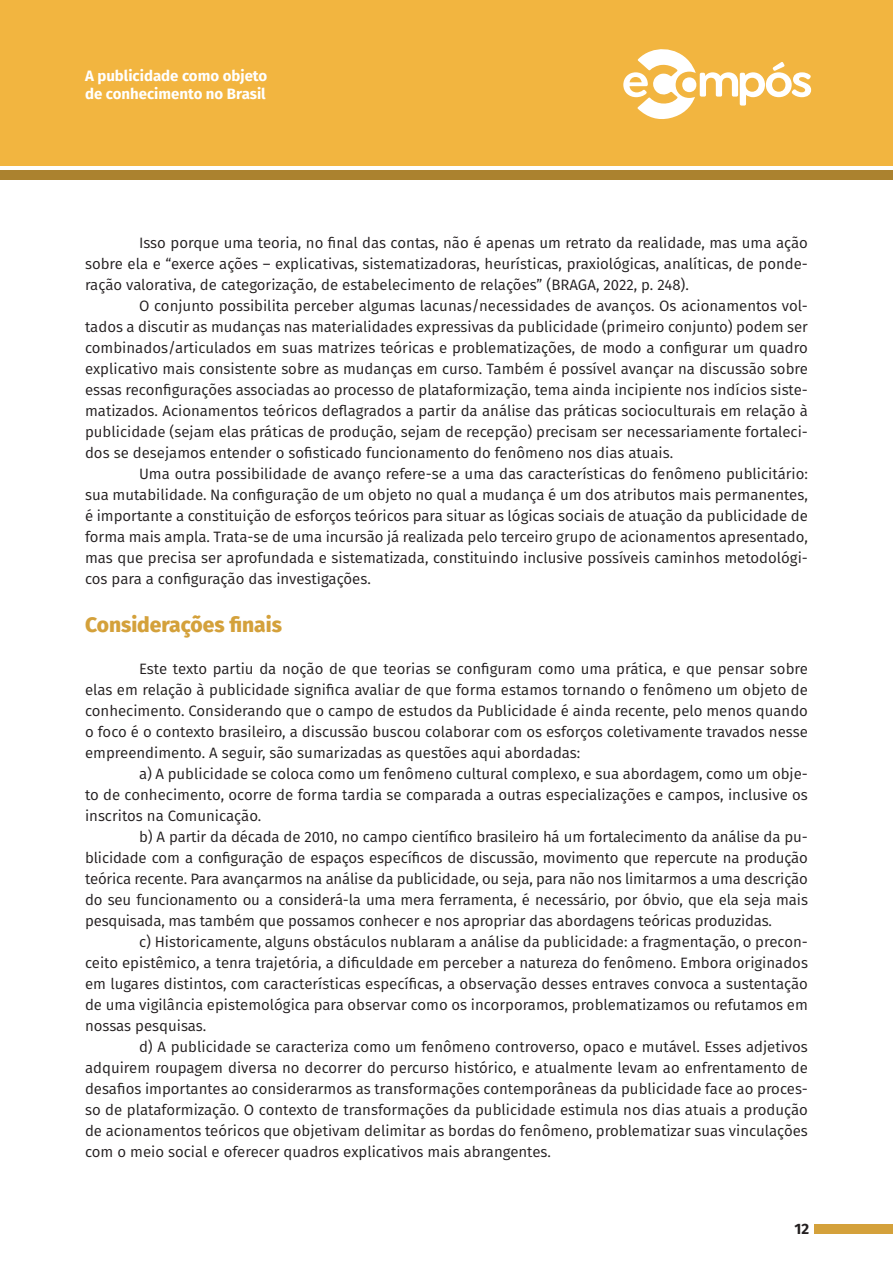
<style>
.page{position:relative;width:893px;height:1263px;background:#fff}
.page>*{position:absolute;margin:0;border:0;box-sizing:border-box;transform-origin:0 0}
.t1{font:800 21px "Fira Sans";color:#d4a13b}
.t2{font:15px/21px "Fira Sans";color:#231f20;text-align:justify}
.t3{font:700 15px/18px "Fira Sans";color:#fff}
.t4{font:700 15px "Fira Sans";color:#231f20}
</style>
<div class="page">
<div style="left:0;top:0;width:893px;height:166px;background:#f2b540"></div>
<div style="left:0;top:170px;width:893px;height:10px;background:#ab822f"></div>
<div style="left:814px;top:1224px;width:79px;height:9px;background:#d4a13b"></div>
<svg style="left:623px;top:49px;width:188px;height:70px"></svg>
<p class="t3" style="left:85px;top:65px;width:184px">A publicidade como objeto de conhecimento no Brasil</p>
<p class="t2" style="left:85px;top:232px;width:724px;text-indent:54px">Isso porque uma teoria, no final das contas, não é apenas um retrato da realidade, mas uma ação sobre ela e “exerce ações – explicativas, sistematizadoras, heurísticas, praxiológicas, analíticas, de ponde&shy;ração valorativa, de categorização, de estabelecimento de relações” (BRAGA, 2022, p. 248).</p>
<p class="t2" style="left:85px;top:295px;width:724px;text-indent:54px">O conjunto possibilita perceber algumas lacunas/necessidades de avanços. Os acionamentos vol&shy;tados a discutir as mudanças nas materialidades expressivas da publicidade (primeiro conjunto) podem ser combinados/articulados em suas matrizes teóricas e problematizações, de modo a configurar um quadro explicativo mais consistente sobre as mudanças em curso. Também é possível avançar na discussão sobre essas reconfigurações associadas ao processo de plataformização, tema ainda incipiente nos indícios siste&shy;matizados. Acionamentos teóricos deflagrados a partir da análise das práticas socioculturais em relação à publicidade (sejam elas práticas de produção, sejam de recepção) precisam ser necessariamente fortaleci&shy;dos se desejamos entender o sofisticado funcionamento do fenômeno nos dias atuais.</p>
<p class="t2" style="left:85px;top:463px;width:724px;text-indent:54px">Uma outra possibilidade de avanço refere-se a uma das características do fenômeno publicitário: sua mutabilidade. Na configuração de um objeto no qual a mudança é um dos atributos mais permanentes, é importante a constituição de esforços teóricos para situar as lógicas sociais de atuação da publicidade de forma mais ampla. Trata-se de uma incursão já realizada pelo terceiro grupo de acionamentos apresentado, mas que precisa ser aprofundada e sistematizada, constituindo inclusive possíveis caminhos metodológi&shy;cos para a configuração das investigações.</p>
<h1 class="t1" style="left:85px;top:606px;width:198px">Considerações finais</h1>
<p class="t2" style="left:85px;top:658px;width:724px;text-indent:54px">Este texto partiu da noção de que teorias se configuram como uma prática, e que pensar sobre elas em relação à publicidade significa avaliar de que forma estamos tornando o fenômeno um objeto de conhecimento. Considerando que o campo de estudos da Publicidade é ainda recente, pelo menos quando o foco é o contexto brasileiro, a discussão buscou colaborar com os esforços coletivamente travados nesse empreendimento. A seguir, são sumarizadas as questões aqui abordadas:</p>
<p class="t2" style="left:85px;top:763px;width:724px;text-indent:54px">a) A publicidade se coloca como um fenômeno cultural complexo, e sua abordagem, como um obje&shy;to de conhecimento, ocorre de forma tardia se comparada a outras especializações e campos, inclusive os inscritos na Comunicação.</p>
<p class="t2" style="left:85px;top:826px;width:724px;text-indent:54px">b) A partir da década de 2010, no campo científico brasileiro há um fortalecimento da análise da pu&shy;blicidade com a configuração de espaços específicos de discussão, movimento que repercute na produção teórica recente. Para avançarmos na análise da publicidade, ou seja, para não nos limitarmos a uma descrição do seu funcionamento ou a considerá-la uma mera ferramenta, é necessário, por óbvio, que ela seja mais pesquisada, mas também que possamos conhecer e nos apropriar das abordagens teóricas produzidas.</p>
<p class="t2" style="left:85px;top:931px;width:724px;text-indent:54px">c) Historicamente, alguns obstáculos nublaram a análise da publicidade: a fragmentação, o precon&shy;ceito epistêmico, a tenra trajetória, a dificuldade em perceber a natureza do fenômeno. Embora originados em lugares distintos, com características específicas, a observação desses entraves convoca a sustentação de uma vigilância epistemológica para observar como os incorporamos, problematizamos ou refutamos em nossas pesquisas.</p>
<p class="t2" style="left:85px;top:1036px;width:724px;text-indent:54px">d) A publicidade se caracteriza como um fenômeno controverso, opaco e mutável. Esses adjetivos adquirem roupagem diversa no decorrer do percurso histórico, e atualmente levam ao enfrentamento de desafios importantes ao considerarmos as transformações contemporâneas da publicidade face ao proces&shy;so de plataformização. O contexto de transformações da publicidade estimula nos dias atuais a produção de acionamentos teóricos que objetivam delimitar as bordas do fenômeno, problematizar suas vinculações com o meio social e oferecer quadros explicativos mais abrangentes.</p>
<p class="t4" style="left:794px;top:1216px;width:16px">12</p>
</div>
